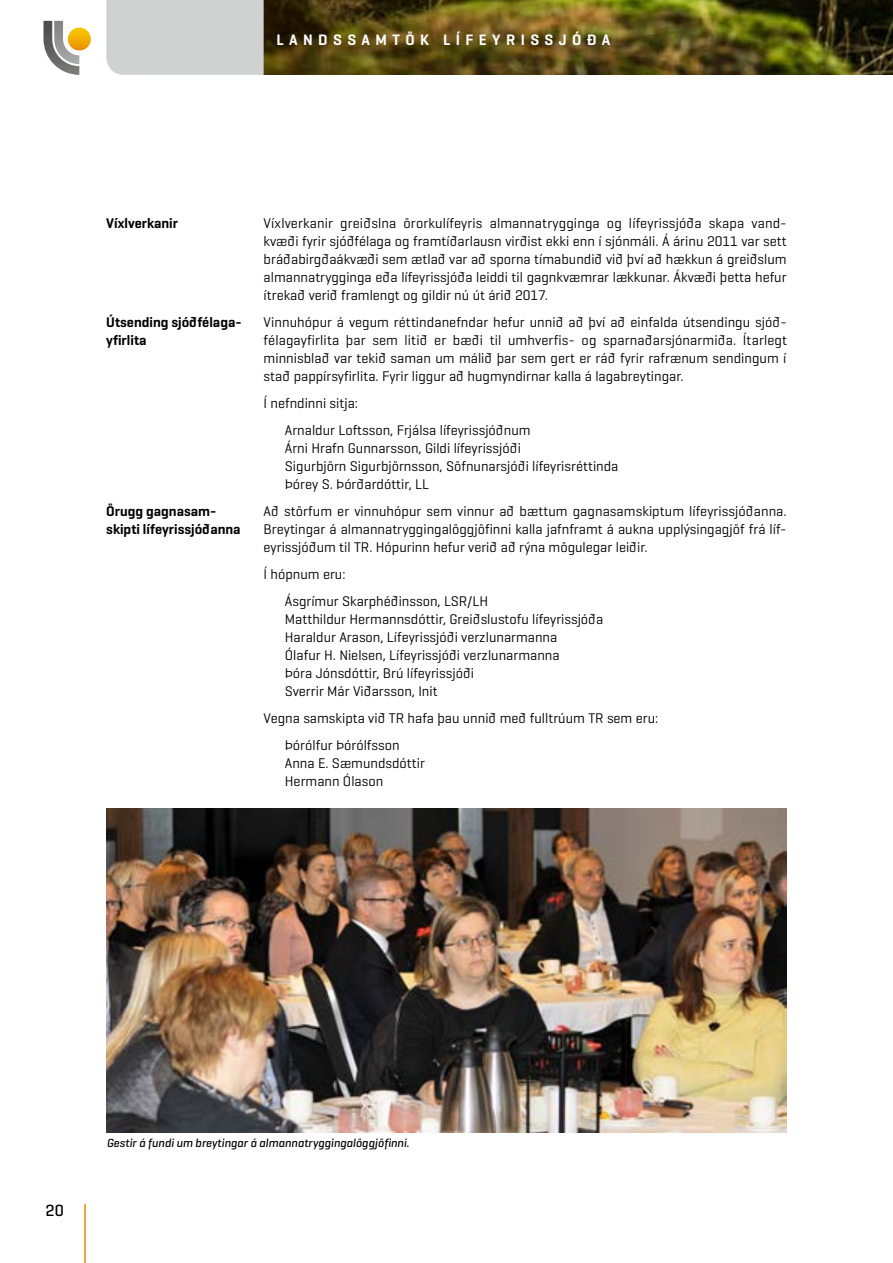
<style>
.page{position:relative;width:893px;height:1263px;background:#fff}
.page>*{position:absolute;margin:0;border:0;box-sizing:border-box;transform-origin:0 0}
.t1{font:500 16.5px "Geogrotesque";color:#000}
.t2{font:600 15.45px "Geogrotesque";letter-spacing:.35em;color:#fff}
.t3{font:14.25px/18px "Geogrotesque";color:#000}
.t4{font:600 14.25px/18px "Geogrotesque";color:#000}
.t5{font:italic 500 12px "Geogrotesque";color:#000}
</style>
<div class="page">
<img style="left:264px;top:0;width:629px;height:75px">
<div style="left:106px;top:0;width:158px;height:75px;background:#d0d1d1"></div>
<svg style="left:68px;top:28px;width:23px;height:23px"></svg>
<svg style="left:43px;top:21px;width:36px;height:54px"></svg>
<hr style="left:84px;top:1204px;width:2px;height:59px;background:#e48f09">
<img style="left:107px;top:809px;width:679px;height:323px">
<p class="t2" style="left:276px;top:30px;width:336px">LANDSSAMTÖK LÍFEYRISSJÓÐA</p>
<p class="t4" style="left:106px;top:214px;width:73px">Víxlverkanir</p>
<p class="t4" style="left:106px;top:313px;width:135px">Útsending sjóðfélaga&shy;yfirlita</p>
<p class="t4" style="left:106px;top:502px;width:136px">Örugg gagnasam&shy;skipti lífeyrissjóðanna</p>
<p class="t3" style="left:264px;top:213px;width:525px;text-align:justify">Víxlverkanir greiðslna örorkulífeyris almannatrygginga og lífeyrissjóða skapa vand&shy;kvæði fyrir sjóðfélaga og framtíðarlausn virðist ekki enn í sjónmáli. Á árinu 2011 var sett bráðabirgðaákvæði sem ætlað var að sporna tímabundið við því að hækkun á greiðslum almannatrygginga eða lífeyrissjóða leiddi til gagnkvæmrar lækkunar. Ákvæði þetta hefur ítrekað verið framlengt og gildir nú út árið 2017.</p>
<p class="t3" style="left:264px;top:312px;width:525px;text-align:justify">Vinnuhópur á vegum réttindanefndar hefur unnið að því að einfalda útsendingu sjóð&shy;félagayfirlita þar sem litið er bæði til umhverfis- og sparnaðarsjónarmiða. Ítarlegt minnisblað var tekið saman um málið þar sem gert er ráð fyrir rafrænum sendingum í stað pappírsyfirlita. Fyrir liggur að hugmyndirnar kalla á lagabreytingar.</p>
<p class="t3" style="left:285px;top:389px;width:247px;line-height:27px;text-indent:-21px">Í nefndinni sitja:<br>Arnaldur Loftsson, Frjálsa lífeyrissjóðnum</p>
<p class="t3" style="left:285px;top:438px;width:335px">Árni Hrafn Gunnarsson, Gildi lífeyrissjóði<br>Sigurbjörn Sigurbjörnsson, Söfnunarsjóði lífeyrisréttinda<br>Þórey S. Þórðardóttir, LL</p>
<p class="t3" style="left:264px;top:501px;width:525px;text-align:justify">Að störfum er vinnuhópur sem vinnur að bættum gagnasamskiptum lífeyrissjóðanna.<br>Breytingar á almannatryggingalöggjöfinni kalla jafnframt á aukna upplýsingagjöf frá líf&shy;eyrissjóðum til TR. Hópurinn hefur verið að rýna mögulegar leiðir.</p>
<p class="t3" style="left:285px;top:560px;width:205px;line-height:27px;text-indent:-21px">Í hópnum eru:<br>Ásgrímur Skarphéðinsson, LSR/LH</p>
<p class="t3" style="left:285px;top:609px;width:320px">Matthildur Hermannsdóttir, Greiðslustofu lífeyrissjóða Haraldur Arason, Lífeyrissjóði verzlunarmanna<br>Ólafur H. Nielsen, Lífeyrissjóði verzlunarmanna<br>Þóra Jónsdóttir, Brú lífeyrissjóði<br>Sverrir Már Viðarsson, Init</p>
<p class="t3" style="left:285px;top:704px;width:375px;line-height:27px;text-indent:-21px">Vegna samskipta við TR hafa þau unnið með fulltrúum TR sem eru:<br>Þórólfur Þórólfsson</p>
<p class="t3" style="left:285px;top:753px;width:142px">Anna E. Sæmundsdóttir<br>Hermann Ólason</p>
<p class="t1" style="left:46px;top:1200px;width:20px">20</p>
<p class="t5" style="left:107px;top:1135px;width:304px">Gestir á fundi um breytingar á almannatryggingalöggjöfinni.</p>
</div>
